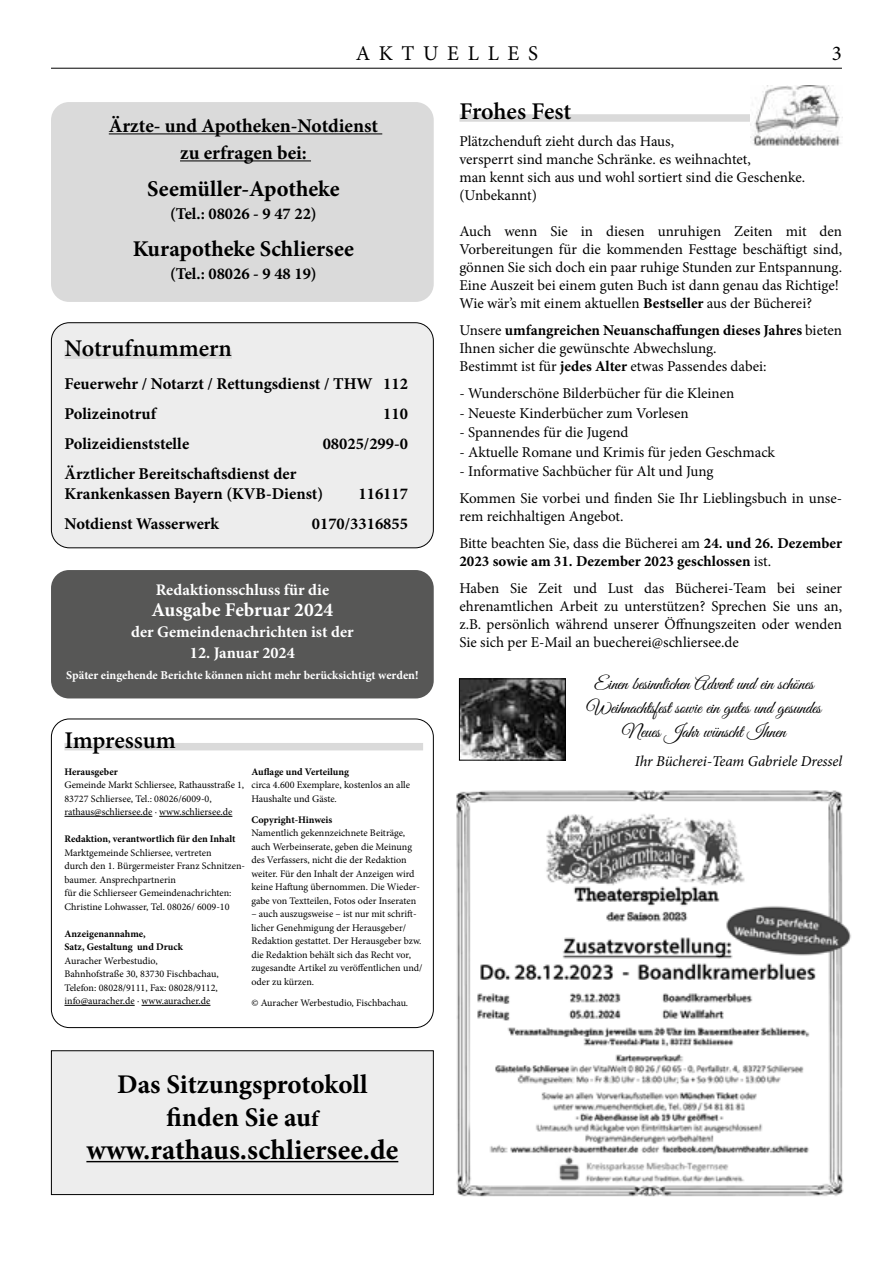
<style>
.page{position:relative;width:893px;height:1263px;background:#fff}
.page>*{position:absolute;margin:0;border:0;box-sizing:border-box;transform-origin:0 0}
.t1{font:700 28.5px "Minion Pro";letter-spacing:.005em;color:#000}
.t2{font:700 27px/33px "Minion Pro";letter-spacing:-.005em;color:#000;text-align:center}
.t3{font:600 24px "Minion Pro";letter-spacing:-.005em;color:#000}
.t4{font:700 22.5px "Minion Pro";color:#000}
.t5{font:21px "Minion Pro";letter-spacing:.41em;color:#000}
.t6{font:700 19.5px/27px "Minion Pro";color:#000;text-align:center}
.t7{font:700 19.5px "Minion Pro";color:#fff}
.t8{font:18px/24px "Great Vibes";letter-spacing:-.005em;color:#000;text-align:center}
.t9{font:700 16.5px/30px "Minion Pro";color:#000}
.t10{font:700 16.2px "Minion Pro";color:#fff}
.t11{font:15px/18px "Minion Pro";color:#000}
.t12{font:italic 15px "Minion Pro";letter-spacing:-.01em;color:#000}
.t13{font:700 12px "Minion Pro";color:#fff}
.t14{font:10.05px/13.5px "Minion Pro";color:#000}
.t15{font:700 10.05px/13.5px "Minion Pro";color:#000}
.s1{font-size:22.5px}
.s2{font-weight:700}
</style>
<div class="page">
<hr style="left:51px;top:68px;width:791px;height:1px;background:#000">
<img style="left:456px;top:790px;width:395px;height:407px">
<div style="left:51px;top:323px;width:382px;height:225px;background:#ededed;border-radius:18px"></div>
<div style="left:51px;top:322px;width:383px;height:226px;border:1px solid #000;border-radius:18px"></div>
<div style="left:64px;top:351px;width:168px;height:8px;background:#dadada"></div>
<div style="left:51px;top:102px;width:383px;height:200px;background:#dadada;border-radius:18px"></div>
<hr style="left:109px;top:133px;width:273px;height:1px;background:#000">
<hr style="left:180px;top:160px;width:131px;height:1px;background:#000">
<div style="left:51px;top:570px;width:383px;height:128px;background:#575756;border-radius:18px"></div>
<div style="left:51px;top:719px;width:383px;height:309px;border:1px solid #000;border-radius:18px"></div>
<div style="left:64px;top:743px;width:359px;height:7px;background:#dadada"></div>
<hr style="left:64px;top:816px;width:88px;height:1px;background:#000">
<hr style="left:159px;top:816px;width:73px;height:1px;background:#000">
<hr style="left:64px;top:1005px;width:71px;height:1px;background:#000">
<hr style="left:142px;top:1005px;width:68px;height:1px;background:#000">
<div style="left:51px;top:1051px;width:382px;height:143px;background:#ededed"></div>
<div style="left:51px;top:1050px;width:383px;height:145px;border:1px solid #000"></div>
<hr style="left:86px;top:1161px;width:312px;height:1px;background:#000">
<div style="left:459px;top:114px;width:383px;height:8px;background:#dadada"></div>
<img style="left:751px;top:86px;width:91px;height:60px">
<img style="left:461px;top:680px;width:103px;height:78px">
<div style="left:459px;top:678px;width:107px;height:82px;border:1px solid #000"></div>
<h3 class="t5" style="left:356px;top:40px;width:184px">AKTUELLES</h3>
<h3 class="t5" style="left:832px;top:40px;width:12px">3</h3>
<h3 class="t6" style="left:109px;top:112px;width:271px">Ärzte- und Apotheken-Notdienst zu erfragen bei:</h3>
<h3 class="t4" style="left:147px;top:173px;width:194px">Seemüller-Apotheke</h3>
<p class="t9" style="left:170px;top:198px;width:148px">(Tel.: 08026 - 9 47 22)</p>
<h3 class="t4" style="left:133px;top:233px;width:223px">Kurapotheke Schliersee</h3>
<p class="t9" style="left:170px;top:258px;width:148px">(Tel.: 08026 - 9 48 19)</p>
<h3 class="t3" style="left:64px;top:332px;width:169px">Notrufnummern</h3>
<p class="t9" style="left:64px;top:369px;width:345px">Feuerwehr / Notarzt / Rettungsdienst / THW 112<br>Polizeinotruf</p>
<p class="t9" style="left:383px;top:399px;width:26px">110</p>
<p class="t9" style="left:64px;top:429px;width:126px">Polizeidienststelle</p>
<p class="t9" style="left:323px;top:429px;width:87px">08025/299-0</p>
<p class="t9" style="left:64px;top:464px;width:260px;line-height:19.5px">Ärztlicher Bereitschaftsdienst der<br>Krankenkassen Bayern (KVB-Dienst)</p>
<p class="t9" style="left:358px;top:478px;width:51px">116117</p>
<p class="t9" style="left:64px;top:508px;width:156px">Notdienst Wasserwerk</p>
<p class="t9" style="left:312px;top:508px;width:98px">0170/3316855</p>
<p class="t10" style="left:156px;top:578px;width:175px">Redaktionsschluss für die</p>
<h3 class="t7" style="left:151px;top:596px;width:183px">Ausgabe Februar 2024</h3>
<p class="t10" style="left:131px;top:620px;width:224px">der Gemeindenachrichten ist der</p>
<p class="t10" style="left:190px;top:641px;width:106px">12. Januar 2024</p>
<p class="t13" style="left:66px;top:666px;width:354px">Später eingehende Berichte können nicht mehr berücksichtigt werden!</p>
<h3 class="t3" style="left:64px;top:724px;width:113px">Impressum</h3>
<p class="t15" style="left:64px;top:765px;width:55px">Herausgeber</p>
<p class="t14" style="left:64px;top:778px;width:181px">Gemeinde Markt Schliersee, Rathausstraße 1,<br>83727 Schliersee, Tel.: 08026/6009-0, rathaus@schliersee.de · www.schliersee.de</p>
<p class="t15" style="left:64px;top:832px;width:173px">Redaktion, verantwortlich für den Inhalt</p>
<p class="t14" style="left:64px;top:846px;width:181px">Marktgemeinde Schliersee, vertreten<br>durch den 1. Bürgermeister Franz Schnitzen&shy;baumer. Ansprechpartnerin<br>für die Schlierseer Gemeindenachrichten:<br>Christine Lohwasser, Tel. 08026/ 6009-10</p>
<p class="t15" style="left:64px;top:927px;width:120px">Anzeigenannahme,<br>Satz, Gestaltung und Druck</p>
<p class="t14" style="left:64px;top:954px;width:156px">Auracher Werbestudio, Bahnhofstraße 30, 83730 Fischbachau, Telefon: 08028/9111, Fax: 08028/9112, info@auracher.de · www.auracher.de</p>
<p class="t15" style="left:251px;top:765px;width:99px">Auflage und Verteilung</p>
<p class="t14" style="left:251px;top:778px;width:160px">circa 4.600 Exemplare, kostenlos an alle<br>Haushalte und Gäste.</p>
<p class="t15" style="left:251px;top:813px;width:83px">Copyright-Hinweis</p>
<p class="t14" style="left:251px;top:826px;width:170px">Namentlich gekennzeichnete Beiträge, auch Werbeinserate, geben die Meinung des Verfassers, nicht die der Redaktion weiter. Für den Inhalt der Anzeigen wird keine Haftung übernommen. Die Wieder&shy;gabe von Textteilen, Fotos oder Inseraten</p>
<p class="t14" style="left:251px;top:907px;width:173px">– auch auszugsweise – ist nur mit schrift&shy;licher Genehmigung der Herausgeber/ Redaktion gestattet. Der Herausgeber bzw. die Redaktion behält sich das Recht vor, zugesandte Artikel zu veröffentlichen und/ oder zu kürzen.</p>
<p class="t14" style="left:251px;top:996px;width:158px">© Auracher Werbestudio, Fischbachau.</p>
<h2 class="t2" style="left:117px;top:1067px;width:252px">Das Sitzungsprotokoll finden Sie au<span class="s1">f</span></h2>
<h1 class="t1" style="left:86px;top:1129px;width:313px">www.rathaus.schliersee.de</h1>
<h3 class="t3" style="left:459px;top:95px;width:113px">Frohes Fest</h3>
<p class="t11" style="left:459px;top:133px;width:347px">Plätzchenduft zieht durch das Haus,<br>versperrt sind manche Schränke. es weihnachtet,<br>man kennt sich aus und wohl sortiert sind die Geschenke. (Unbekannt)</p>
<p class="t11" style="left:459px;top:223px;width:384px">Auch wenn Sie in diesen unruhigen Zeiten mit den Vorbereitungen für die kommenden Festtage beschäftigt sind, gönnen Sie sich doch ein paar ruhige Stunden zur Entspannung.<br>Eine Auszeit bei einem guten Buch ist dann genau das Richtige!<br>Wie wär’s mit einem aktuellen <span class="s2">Bestseller</span> aus der Bücherei?</p>
<p class="t11" style="left:459px;top:322px;width:384px">Unsere <span class="s2">umfangreichen Neuanschaffungen dieses Jahres</span> bieten<br>Ihnen sicher die gewünschte Abwechslung.<br>Bestimmt ist für <span class="s2">jedes Alter</span> etwas Passendes dabei:</p>
<p class="t11" style="left:459px;top:385px;width:276px">- Wunderschöne Bilderbücher für die Kleinen</p>
<p class="t11" style="left:459px;top:404px;width:231px">- Neueste Kinderbücher zum Vorlesen</p>
<p class="t11" style="left:459px;top:424px;width:171px">- Spannendes für die Jugend</p>
<p class="t11" style="left:459px;top:443px;width:317px">- Aktuelle Romane und Krimis für jeden Geschmack</p>
<p class="t11" style="left:459px;top:458px;width:384px;line-height:27px">- Informative Sachbücher für Alt und Jung<br>Kommen Sie vorbei und finden Sie Ihr Lieblingsbuch in unse-</p>
<p class="t11" style="left:459px;top:503px;width:384px;line-height:27px">rem reichhaltigen Angebot.<br>Bitte beachten Sie, dass die Bücherei am <span class="s2">24. und 26. Dezember</span></p>
<p class="t11" style="left:459px;top:548px;width:384px;line-height:27px"><span class="s2">2023 sowie am 31. Dezember 2023 geschlossen</span> ist.<br>Haben Sie Zeit und Lust das Bücherei-Team bei seiner</p>
<p class="t11" style="left:459px;top:598px;width:384px;text-align:justify">ehrenamtlichen Arbeit zu unterstützen? Sprechen Sie uns an, z.B. persönlich während unserer Öffnungszeiten oder wenden Sie sich per E-Mail an buecherei@schliersee.de</p>
<p class="t8" style="left:587px;top:673px;width:236px">Einen besinnlichen Advent und ein schönes<br>Weihnachtsfest sowie ein gutes und gesundes<br>Neues Jahr wünscht Ihnen</p>
<p class="t12" style="left:635px;top:751px;width:209px">Ihr Bücherei-Team Gabriele Dressel</p>
</div>
